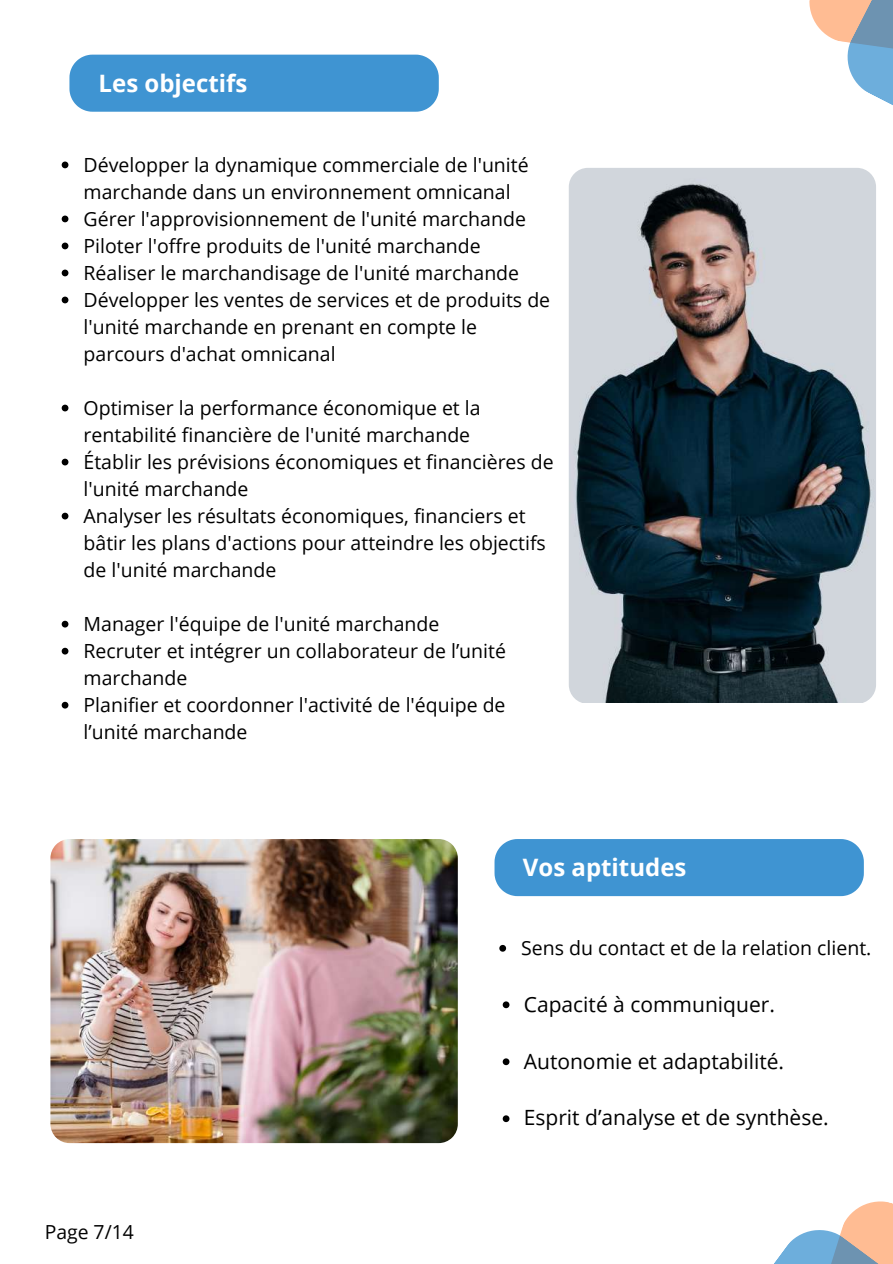
<style>
.page{position:relative;width:893px;height:1264px;background:#fff}
.page>*{position:absolute;margin:0;border:0;box-sizing:border-box;transform-origin:0 0}
.t1{font:700 24px "Open Sans";color:#fff}
.t2{font:21px "Open Sans";color:#000}
.t3{font:19.5px/27px "Open Sans";color:#000}
.t4{font:19.35px "Open Sans";color:#000}
</style>
<div class="page">
<div style="left:69px;top:55px;width:369px;height:57px;background:#3f94d2"></div>
<div style="left:494px;top:839px;width:369px;height:57px;background:#3f94d2"></div>
<img style="left:568px;top:168px;width:308px;height:534px">
<img style="left:50px;top:839px;width:408px;height:304px">
<svg style="left:774px;top:1201px;width:118px;height:62px"></svg>
<svg style="left:808px;top:0;width:84px;height:236px"></svg>
<svg style="left:62px;top:161px;width:6px;height:7px"></svg>
<svg style="left:62px;top:215px;width:6px;height:7px"></svg>
<svg style="left:62px;top:242px;width:6px;height:7px"></svg>
<svg style="left:62px;top:269px;width:6px;height:7px"></svg>
<svg style="left:62px;top:296px;width:6px;height:7px"></svg>
<svg style="left:62px;top:404px;width:6px;height:7px"></svg>
<svg style="left:62px;top:458px;width:6px;height:7px"></svg>
<svg style="left:62px;top:512px;width:6px;height:7px"></svg>
<svg style="left:62px;top:620px;width:6px;height:7px"></svg>
<svg style="left:62px;top:647px;width:6px;height:7px"></svg>
<svg style="left:62px;top:701px;width:6px;height:7px"></svg>
<svg style="left:499px;top:944px;width:7px;height:7px"></svg>
<svg style="left:502px;top:1001px;width:7px;height:7px"></svg>
<svg style="left:502px;top:1058px;width:7px;height:7px"></svg>
<svg style="left:502px;top:1115px;width:7px;height:7px"></svg>
<p class="t1" style="left:99px;top:66px;width:150px">Les objectifs</p>
<p class="t3" style="left:84px;top:151px;width:468px">Développer la dynamique commerciale de l'unité marchande dans un environnement omnicanal Gérer l'approvisionnement de l'unité marchande Piloter l'offre produits de l'unité marchande Réaliser le marchandisage de l'unité marchande Développer les ventes de services et de produits de l'unité marchande en prenant en compte le parcours d'achat omnicanal</p>
<p class="t3" style="left:84px;top:394px;width:471px">Optimiser la performance économique et la rentabilité financière de l'unité marchande<br>Établir les prévisions économiques et financières de l'unité marchande<br>Analyser les résultats économiques, financiers et bâtir les plans d'actions pour atteindre les objectifs de l'unité marchande</p>
<p class="t3" style="left:84px;top:610px;width:424px">Manager l'équipe de l'unité marchande Recruter et intégrer un collaborateur de l’unité marchande<br>Planifier et coordonner l'activité de l'équipe de l’unité marchande</p>
<p class="t1" style="left:523px;top:850px;width:165px">Vos aptitudes</p>
<p class="t4" style="left:45px;top:1218px;width:91px">Page 7/14</p>
<p class="t3" style="left:521px;top:934px;width:351px">Sens du contact et de la relation client.</p>
<p class="t2" style="left:524px;top:989px;width:252px">Capacité à communiquer.</p>
<p class="t2" style="left:524px;top:1046px;width:262px">Autonomie et adaptabilité.</p>
<p class="t2" style="left:524px;top:1103px;width:306px">Esprit d’analyse et de synthèse.</p>
</div>
